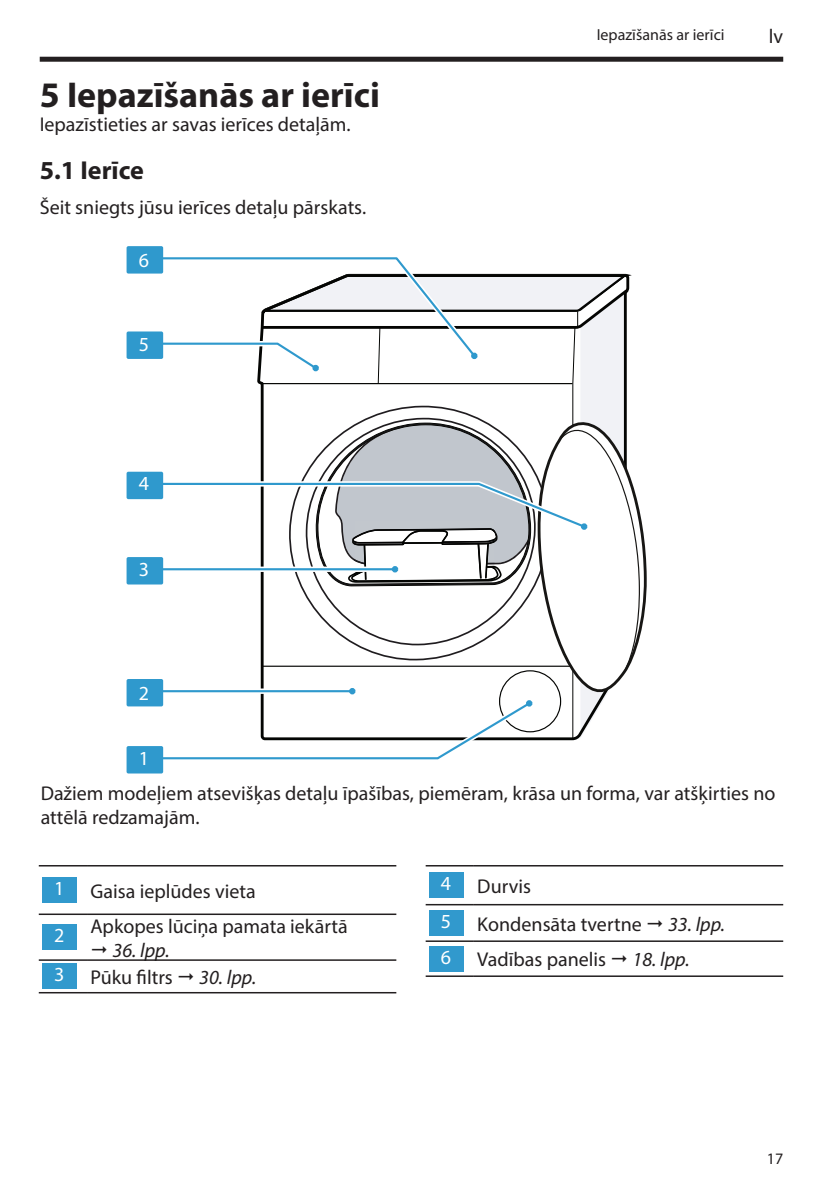
<style>
.page{position:relative;width:840px;height:1191px;background:#fff}
.page>*{position:absolute;margin:0;border:0;box-sizing:border-box;transform-origin:0 0}
.t1{font:700 36px "Myriad Pro";color:#231f20}
.t2{font:700 26px "Myriad Pro";color:#231f20}
.t3{font:20px/24px "Myriad Pro";color:#231f20}
.t4{font:italic 20px "Myriad Pro";color:#231f20}
.t5{font:20px "Myriad Pro";color:#fff}
.t6{font:16px "Myriad Pro";color:#231f20}
</style>
<div class="page">
<div style="left:40px;top:57px;width:742px;height:5px;background:#231f20"></div>
<svg style="left:158px;top:253px;width:487px;height:510px"></svg>
<hr style="left:157px;top:690px;width:193px;height:2px;background:#2f99cd">
<div style="left:126px;top:746px;width:37px;height:27px;background:#2f99cd;border-radius:2px"></div>
<div style="left:126px;top:679px;width:37px;height:27px;background:#2f99cd;border-radius:2px"></div>
<div style="left:126px;top:557px;width:37px;height:27px;background:#2f99cd;border-radius:2px"></div>
<div style="left:126px;top:472px;width:37px;height:27px;background:#2f99cd;border-radius:2px"></div>
<div style="left:126px;top:331px;width:37px;height:28px;background:#2f99cd;border-radius:2px"></div>
<div style="left:126px;top:246px;width:37px;height:27px;background:#2f99cd;border-radius:2px"></div>
<hr style="left:39px;top:865px;width:48px;height:1px;background:#231f20">
<hr style="left:87px;top:865px;width:309px;height:1px;background:#231f20">
<hr style="left:39px;top:913px;width:48px;height:2px;background:#231f20">
<hr style="left:87px;top:913px;width:309px;height:2px;background:#231f20">
<hr style="left:39px;top:959px;width:48px;height:1px;background:#231f20">
<hr style="left:87px;top:959px;width:309px;height:1px;background:#231f20">
<hr style="left:39px;top:992px;width:48px;height:1px;background:#231f20">
<hr style="left:87px;top:992px;width:309px;height:1px;background:#231f20">
<div style="left:42px;top:877px;width:34px;height:25px;background:#3199cd"></div>
<div style="left:42px;top:924px;width:34px;height:26px;background:#3199cd"></div>
<div style="left:42px;top:963px;width:34px;height:26px;background:#3199cd"></div>
<hr style="left:425px;top:865px;width:48px;height:1px;background:#231f20">
<hr style="left:473px;top:865px;width:309px;height:1px;background:#231f20">
<hr style="left:425px;top:904px;width:48px;height:1px;background:#231f20">
<hr style="left:473px;top:904px;width:309px;height:1px;background:#231f20">
<hr style="left:425px;top:940px;width:48px;height:2px;background:#231f20">
<hr style="left:473px;top:940px;width:309px;height:2px;background:#231f20">
<hr style="left:425px;top:975px;width:48px;height:2px;background:#231f20">
<hr style="left:473px;top:975px;width:309px;height:2px;background:#231f20">
<div style="left:429px;top:872px;width:34px;height:26px;background:#3199cd"></div>
<div style="left:429px;top:910px;width:34px;height:25px;background:#3199cd"></div>
<div style="left:429px;top:946px;width:34px;height:25px;background:#3199cd"></div>
<h1 class="t1" style="left:40px;top:71px;width:341px">5 Iepazīšanās ar ierīci</h1>
<p class="t3" style="left:40px;top:111px;width:312px">Iepazīstieties ar savas ierīces detaļām.</p>
<h2 class="t2" style="left:40px;top:153px;width:106px">5.1 Ierīce</h2>
<p class="t3" style="left:40px;top:195px;width:328px">Šeit sniegts jūsu ierīces detaļu pārskats.</p>
<p class="t5" style="left:139px;top:247px;width:12px">6</p>
<p class="t5" style="left:139px;top:332px;width:12px">5</p>
<p class="t5" style="left:139px;top:471px;width:12px">4</p>
<p class="t5" style="left:139px;top:557px;width:12px">3</p>
<p class="t5" style="left:139px;top:681px;width:12px">2</p>
<p class="t5" style="left:139px;top:746px;width:12px">1</p>
<p class="t6" style="left:596px;top:25px;width:129px">Iepazīšanās ar ierīci</p>
<p class="t3" style="left:768px;top:24px;width:16px">lv</p>
<p class="t3" style="left:41px;top:780px;width:736px">Dažiem modeļiem atsevišķas detaļu īpašības, piemēram, krāsa un forma, var atšķirties no attēlā redzamajām.</p>
<p class="t5" style="left:54px;top:876px;width:12px">1</p>
<p class="t3" style="left:90px;top:878px;width:167px">Gaisa ieplūdes vieta</p>
<p class="t5" style="left:54px;top:923px;width:12px">2</p>
<p class="t3" style="left:90px;top:913px;width:258px">Apkopes lūciņa pamata iekārtā</p>
<p class="t4" style="left:112px;top:937px;width:58px">36. lpp.</p>
<p class="t5" style="left:54px;top:962px;width:12px">3</p>
<p class="t3" style="left:90px;top:965px;width:84px">Pūku filtrs</p>
<p class="t4" style="left:199px;top:965px;width:58px">30. lpp.</p>
<p class="t5" style="left:440px;top:871px;width:12px">4</p>
<p class="t3" style="left:477px;top:873px;width:55px">Durvis</p>
<p class="t5" style="left:440px;top:909px;width:12px">5</p>
<p class="t3" style="left:477px;top:911px;width:166px">Kondensāta tvertne</p>
<p class="t4" style="left:667px;top:911px;width:58px">33. lpp.</p>
<p class="t5" style="left:440px;top:944px;width:12px">6</p>
<p class="t3" style="left:477px;top:947px;width:130px">Vadības panelis</p>
<p class="t4" style="left:632px;top:947px;width:58px">18. lpp.</p>
<p class="t6" style="left:766px;top:1149px;width:18px">17</p>
</div>
